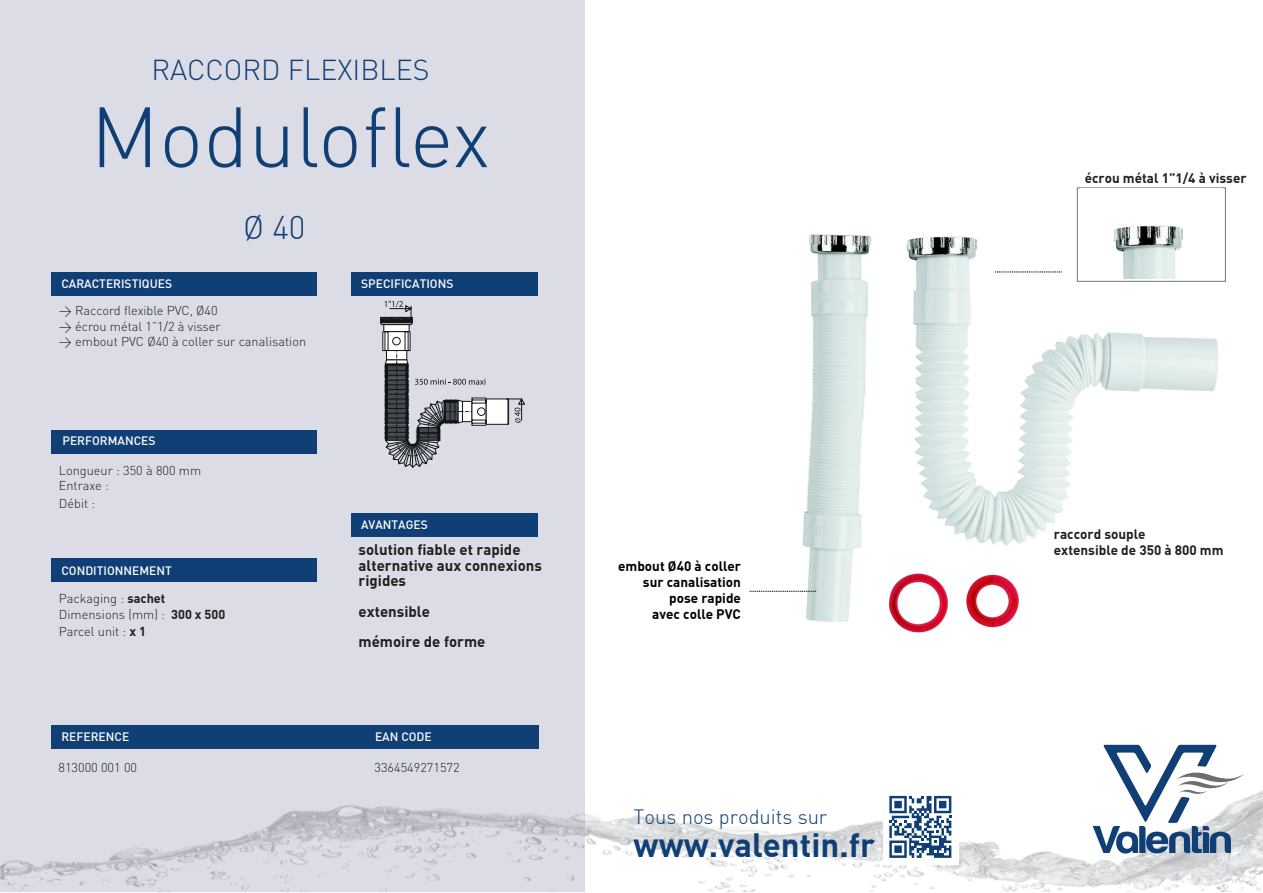
<style>
.page{position:relative;width:1263px;height:893px;background:#fff}
.page>*{position:absolute;margin:0;border:0;box-sizing:border-box;transform-origin:0 0}
.t1{font:300 84px "DIN";color:#0f3f75}
.t2{font:33px "DINBOLD Bold";color:#0f3f75}
.t3{font:32.25px "DINLIGHT Light";color:#0f3f75}
.t4{font:300 28.5px "DIN";color:#0f3f75}
.t5{font:20.25px "DINLIGHT Light";color:#0f3f75}
.t6{font:15px/15.3px "DINBOLD Bold";color:#231f20}
.t7{font:13.5px/16.2px "DINBOLD Bold";color:#231f20}
.t8{font:13.5px/16.2px "DINBOLD Bold";color:#000;text-align:right}
.t9{font:300 12.75px/15.3px "DIN";color:#231f20}
.t10{font:12px "DINMEDIUM Medium";color:#fff}
.s1{font-family:"DINBOLD Bold";font-weight:400}
</style>
<div class="page">
<img style="left:771px;top:226px;width:447px;height:407px">
<div style="left:0;top:0;width:585px;height:790px;background:#dbdce6"></div>
<img style="left:0;top:790px;width:1263px;height:102px">
<div style="left:51px;top:725px;width:487px;height:23px;background:#103f76"></div>
<div style="left:51px;top:558px;width:265px;height:24px;background:#103f76"></div>
<div style="left:51px;top:430px;width:265px;height:24px;background:#103f76"></div>
<div style="left:51px;top:272px;width:265px;height:24px;background:#103f76"></div>
<div style="left:351px;top:272px;width:186px;height:24px;background:#103f76"></div>
<div style="left:351px;top:513px;width:186px;height:24px;background:#103f76"></div>
<svg style="left:1093px;top:745px;width:151px;height:108px"></svg>
<svg style="left:749px;top:591px;width:67px;height:1px"></svg>
<div style="left:883px;top:789px;width:75px;height:75px;background:#fff"></div>
<svg style="left:889px;top:796px;width:62px;height:62px"></svg>
<svg style="left:380px;top:301px;width:145px;height:167px;background:#babbc3"></svg>
<svg style="left:995px;top:272px;width:67px;height:1px"></svg>
<div style="left:1077px;top:187px;width:149px;height:95px;border:1px solid #77787b"></div>
<img style="left:1080px;top:225px;width:138px;height:54px">
<h3 class="t4" style="left:151px;top:52px;width:280px">RACCORD FLEXIBLES</h3>
<h1 class="t1" style="left:90px;top:85px;width:402px">Moduloflex</h1>
<h3 class="t3" style="left:243px;top:208px;width:64px">Ø 40</h3>
<p class="t10" style="left:61px;top:276px;width:112px">CARACTERISTIQUES</p>
<p class="t9" style="left:59px;top:303px;width:249px">&gt; Raccord flexible PVC, Ø40<br>&gt; écrou métal 1”1/2 à visser<br>&gt; embout PVC Ø40 à coller sur canalisation</p>
<p class="t10" style="left:62px;top:433px;width:95px">PERFORMANCES</p>
<p class="t9" style="left:59px;top:463px;width:144px">Longueur : 350 à 800 mm<br>Entraxe :</p>
<p class="t9" style="left:59px;top:496px;width:38px">Débit :</p>
<p class="t10" style="left:61px;top:563px;width:112px">CONDITIONNEMENT</p>
<p class="t9" style="left:59px;top:590px;width:168px;line-height:16.6px">Packaging : <span class="s1">sachet<br></span>Dimensions (mm) : <span class="s1">300 x 500<br></span>Parcel unit : <span class="s1">x 1</span></p>
<p class="t10" style="left:361px;top:276px;width:94px">SPECIFICATIONS</p>
<p class="t10" style="left:361px;top:517px;width:68px">AVANTAGES</p>
<p class="t6" style="left:359px;top:542px;width:185px">solution fiable et rapide alternative aux connexions rigides</p>
<p class="t6" style="left:359px;top:596px;width:128px;line-height:30px">extensible mémoire de forme</p>
<p class="t10" style="left:61px;top:729px;width:69px">REFERENCE</p>
<p class="t10" style="left:375px;top:729px;width:58px">EAN CODE</p>
<p class="t9" style="left:59px;top:760px;width:80px">813000 001 00</p>
<p class="t9" style="left:374px;top:760px;width:87px">3364549271572</p>
<p class="t8" style="left:618px;top:557px;width:124px">embout Ø40 à coller sur canalisation pose rapide<br>avec colle PVC</p>
<h3 class="t5" style="left:634px;top:804px;width:195px">Tous nos produits sur</h3>
<h2 class="t2" style="left:634px;top:823px;width:243px">www.valentin.fr</h2>
<p class="t7" style="left:1085px;top:169px;width:163px">écrou métal 1”1/4 à visser</p>
<p class="t7" style="left:1054px;top:525px;width:171px">raccord souple<br>extensible de 350 à 800 mm</p>
</div>
